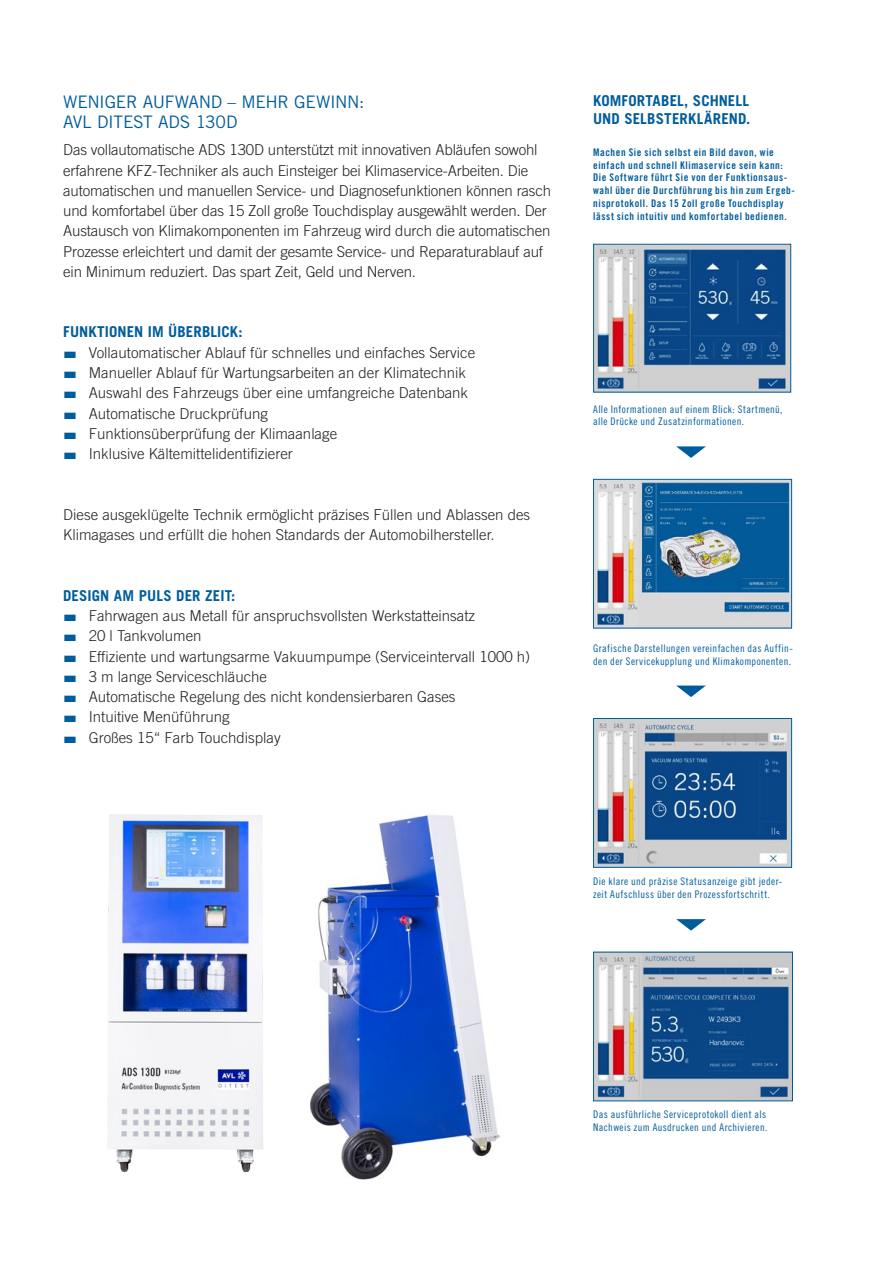
<style>
.page{position:relative;width:893px;height:1263px;background:#fff}
.page>*{position:absolute;margin:0;border:0;box-sizing:border-box;transform-origin:0 0}
.t1{font:17.25px/20.2px "Trade Gothic LT Std";letter-spacing:-.025em;color:#005d9c}
.t2{font:300 15px/20.2px "Trade Gothic LT Std";color:#231f20}
.t3{font:700 15px/18px "Trade Gothic LT Std";letter-spacing:.005em;color:#005d9c}
.t4{font:10.5px/12.8px "Trade Gothic LT Std Cn 18";letter-spacing:.04em;color:#005d9c}
.t5{font:10.5px/12.8px "Trade Gothic LT Std Bd Cn 20";letter-spacing:.055em;color:#005d9c}
.s1{font-weight:700;color:#005d9c}
.s2{color:#005d9c}
</style>
<div class="page">
<svg style="left:676px;top:446px;width:30px;height:12px"></svg>
<svg style="left:676px;top:685px;width:30px;height:12px"></svg>
<svg style="left:676px;top:919px;width:30px;height:12px"></svg>
<img style="left:595px;top:720px;width:195px;height:146px">
<div style="left:593px;top:718px;width:199px;height:150px;border:1px solid #005d9c"></div>
<img style="left:595px;top:954px;width:196px;height:145px">
<div style="left:593px;top:952px;width:200px;height:149px;border:1px solid #005d9c"></div>
<img style="left:595px;top:246px;width:194px;height:144px">
<div style="left:593px;top:244px;width:198px;height:148px;border:1px solid #005d9c"></div>
<img style="left:108px;top:814px;width:155px;height:359px">
<img style="left:310px;top:815px;width:190px;height:365px">
<img style="left:595px;top:481px;width:195px;height:145px">
<div style="left:593px;top:479px;width:199px;height:149px;border:1px solid #005d9c"></div>
<p class="t1" style="left:63px;top:91px;width:303px">WENIGER AUFWAND – MEHR GEWINN:<br>AVL DITEST ADS 130D</p>
<p class="t2" style="left:63px;top:140px;width:489px">Das vollautomatische ADS 130D unterstützt mit innovativen Abläufen sowohl erfahrene KFZ-Techniker als auch Einsteiger bei Klimaservice-Arbeiten. Die automatischen und manuellen Service- und Diagnosefunktionen können rasch und komfortabel über das 15 Zoll große Touchdisplay ausgewählt werden. Der Austausch von Klimakomponenten im Fahrzeug wird durch die automatischen Prozesse erleichtert und damit der gesamte Service- und Reparaturablauf auf ein Minimum reduziert. Das spart Zeit, Geld und Nerven.</p>
<p class="t2" style="left:63px;top:322px;width:413px"><span class="s1">FUNKTIONEN IM ÜBERBLICK:<br></span><span class="s2">▬</span> Vollautomatischer Ablauf für schnelles und einfaches Service <span class="s2">▬</span> Manueller Ablauf für Wartungsarbeiten an der Klimatechnik <span class="s2">▬</span> Auswahl des Fahrzeugs über eine umfangreiche Datenbank <span class="s2">▬</span> Automatische Druckprüfung<br><span class="s2">▬</span> Funktionsüberprüfung der Klimaanlage<br><span class="s2">▬</span> Inklusive Kältemittelidentifizierer</p>
<p class="t2" style="left:63px;top:504px;width:468px">Diese ausgeklügelte Technik ermöglicht präzises Füllen und Ablassen des<br>Klimagases und erfüllt die hohen Standards der Automobilhersteller.</p>
<p class="t2" style="left:63px;top:585px;width:468px"><span class="s1">DESIGN AM PULS DER ZEIT:<br></span><span class="s2">▬</span> Fahrwagen aus Metall für anspruchsvollsten Werkstatteinsatz<br><span class="s2">▬</span> 20 l Tankvolumen<br><span class="s2">▬</span> Effiziente und wartungsarme Vakuumpumpe (Serviceintervall 1000 h) <span class="s2">▬</span> 3 m lange Serviceschläuche<br><span class="s2">▬</span> Automatische Regelung des nicht kondensierbaren Gases<br><span class="s2">▬</span> Intuitive Menüführung<br><span class="s2">▬</span> Großes 15“ Farb Touchdisplay</p>
<p class="t3" style="left:593px;top:92px;width:159px">KOMFORTABEL, SCHNELL<br>UND SELBSTERKLÄREND.</p>
<p class="t5" style="left:593px;top:146px;width:203px">Machen Sie sich selbst ein Bild davon, wie einfach und schnell Klimaservice sein kann:<br>Die Software führt Sie von der Funktionsaus&shy;wahl über die Durchführung bis hin zum Ergeb&shy;nisprotokoll. Das 15 Zoll große Touchdisplay lässt sich intuitiv und komfortabel bedienen.</p>
<p class="t4" style="left:593px;top:402px;width:191px">Alle Informationen auf einem Blick: Startmenü, alle Drücke und Zusatzinformationen.</p>
<p class="t4" style="left:593px;top:641px;width:201px">Grafische Darstellungen vereinfachen das Auffin&shy;den der Servicekupplung und Klimakomponenten.</p>
<p class="t4" style="left:593px;top:875px;width:191px">Die klare und präzise Statusanzeige gibt jeder&shy;zeit Aufschluss über den Prozessfortschritt.</p>
<p class="t4" style="left:593px;top:1108px;width:176px">Das ausführliche Serviceprotokoll dient als<br>Nachweis zum Ausdrucken und Archivieren.</p>
</div>
